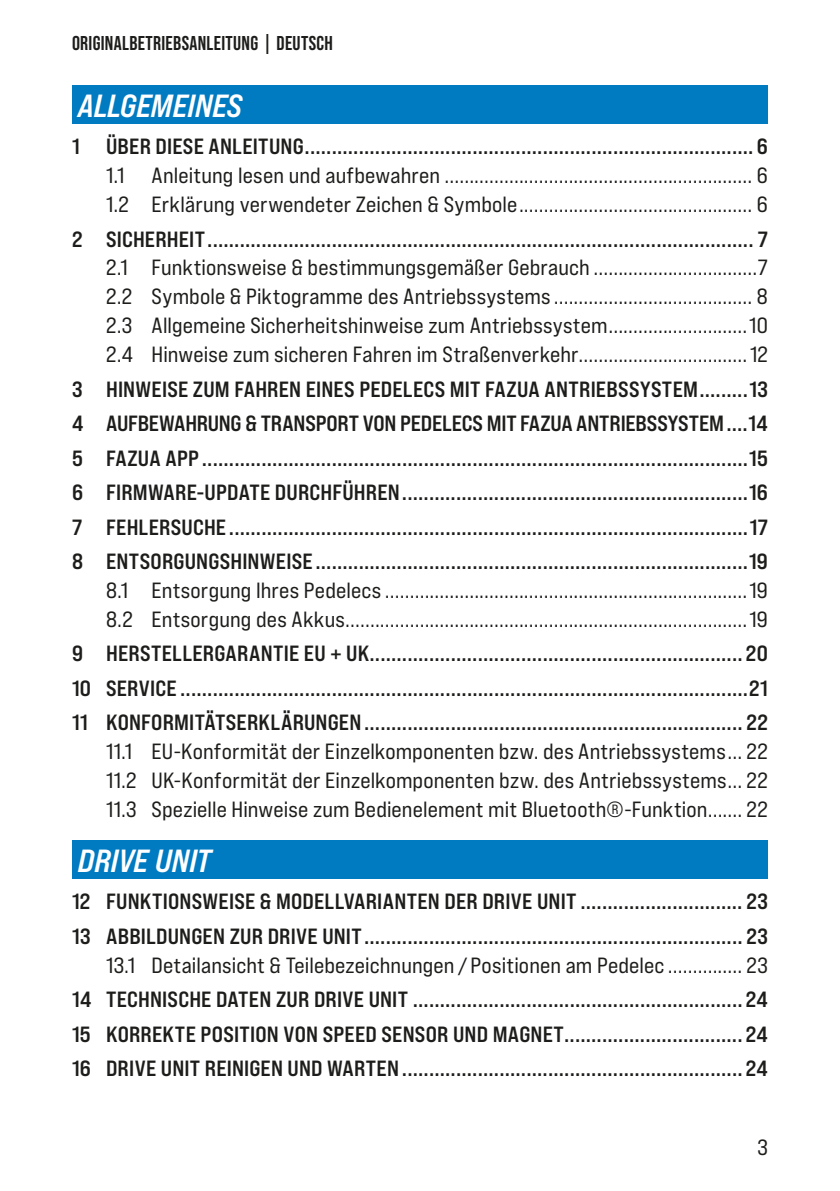
<style>
.page{position:relative;width:840px;height:1191px;background:#fff}
.page>*{position:absolute;margin:0;border:0;box-sizing:border-box;transform-origin:0 0}
.t1{font:32px "Bebas Neue Pro Exp Bd It";letter-spacing:-.01em;color:#fff}
.t2{font:22px "Bebas Neue Pro Exp Bd";letter-spacing:.01em;color:#1d1d1b}
.t3{font:22px "Bebas Neue Pro Exp Rg";letter-spacing:.005em;color:#1d1d1b}
.t4{font:22px "Bebas Neue Pro Exp Bd";letter-spacing:-.01em;color:#1d1d1b}
.t5{font:700 20px "Bebas Neue Pro";letter-spacing:.015em;color:#1d1d1b}
</style>
<div class="page">
<div style="left:72px;top:85px;width:695px;height:38px;background:#007bc2"></div>
<div style="left:72px;top:840px;width:695px;height:38px;background:#007bc2"></div>
<p class="t5" style="left:72px;top:31px;width:262px">ORIGINALBETRIEBSANLEITUNG | DEUTSCH</p>
<p class="t1" style="left:78px;top:86px;width:166px">ALLGEMEINES</p>
<p class="t2" style="left:72px;top:133px;width:697px">1 ÜBER DIESE ANLEITUNG................................................................................... 6</p>
<p class="t3" style="left:106px;top:162px;width:663px">1.1 Anleitung lesen und aufbewahren .............................................................. 6</p>
<p class="t3" style="left:106px;top:191px;width:663px">1.2 Erklärung verwendeter Zeichen &amp; Symbole............................................... 6</p>
<p class="t2" style="left:72px;top:225px;width:697px">2 SICHERHEIT..................................................................................................... 7</p>
<p class="t3" style="left:106px;top:254px;width:663px">2.1 Funktionsweise &amp; bestimmungsgemäßer Gebrauch .................................7</p>
<p class="t3" style="left:106px;top:283px;width:663px">2.2 Symbole &amp; Piktogramme des Antriebssystems ........................................ 8</p>
<p class="t3" style="left:106px;top:312px;width:663px">2.3 Allgemeine Sicherheitshinweise zum Antriebssystem............................10</p>
<p class="t3" style="left:106px;top:341px;width:663px">2.4 Hinweise zum sicheren Fahren im Straßenverkehr..................................12</p>
<p class="t2" style="left:72px;top:375px;width:697px">3 HINWEISE ZUM FAHREN EINES PEDELECS MIT FAZUA ANTRIEBSSYSTEM.........13</p>
<p class="t4" style="left:72px;top:410px;width:697px">4 AUFBEWAHRUNG &amp; TRANSPORT VON PEDELECS MIT FAZUA ANTRIEBSSYSTEM....14</p>
<p class="t2" style="left:72px;top:444px;width:697px">5 FAZUA APP .....................................................................................................15</p>
<p class="t2" style="left:72px;top:479px;width:697px">6 FIRMWARE-UPDATE DURCHFÜHREN................................................................16</p>
<p class="t2" style="left:72px;top:513px;width:697px">7 FEHLERSUCHE ................................................................................................17</p>
<p class="t2" style="left:72px;top:548px;width:697px">8 ENTSORGUNGSHINWEISE ................................................................................19</p>
<p class="t3" style="left:106px;top:577px;width:663px">8.1 Entsorgung Ihres Pedelecs .........................................................................19</p>
<p class="t3" style="left:106px;top:605px;width:663px">8.2 Entsorgung des Akkus.................................................................................19</p>
<p class="t2" style="left:72px;top:640px;width:697px">9 HERSTELLERGARANTIE EU + UK..................................................................... 20</p>
<p class="t2" style="left:72px;top:674px;width:697px">10 SERVICE .........................................................................................................21</p>
<p class="t2" style="left:72px;top:709px;width:697px">11 KONFORMITÄTSERKLÄRUNGEN...................................................................... 22</p>
<p class="t3" style="left:106px;top:738px;width:663px">11.1 EU-Konformität der Einzelkomponenten bzw. des Antriebssystems... 22</p>
<p class="t3" style="left:106px;top:767px;width:663px">11.2 UK-Konformität der Einzelkomponenten bzw. des Antriebssystems... 22</p>
<p class="t3" style="left:106px;top:795px;width:663px">11.3 Spezielle Hinweise zum Bedienelement mit Bluetooth®-Funktion....... 22</p>
<p class="t1" style="left:78px;top:841px;width:135px">DRIVE UNIT</p>
<p class="t2" style="left:72px;top:888px;width:697px">12 FUNKTIONSWEISE &amp; MODELLVARIANTEN DER DRIVE UNIT .............................. 23</p>
<p class="t2" style="left:72px;top:922px;width:697px">13 ABBILDUNGEN ZUR DRIVE UNIT...................................................................... 23</p>
<p class="t3" style="left:106px;top:951px;width:663px">13.1 Detailansicht &amp; Teilebezeichnungen / Positionen am Pedelec ............... 23</p>
<p class="t2" style="left:72px;top:986px;width:697px">14 TECHNISCHE DATEN ZUR DRIVE UNIT ............................................................. 24</p>
<p class="t2" style="left:72px;top:1020px;width:697px">15 KORREKTE POSITION VON SPEED SENSOR UND MAGNET................................. 24</p>
<p class="t2" style="left:72px;top:1055px;width:697px">16 DRIVE UNIT REINIGEN UND WARTEN............................................................... 24</p>
<p class="t3" style="left:757px;top:1134px;width:12px">3</p>
</div>
